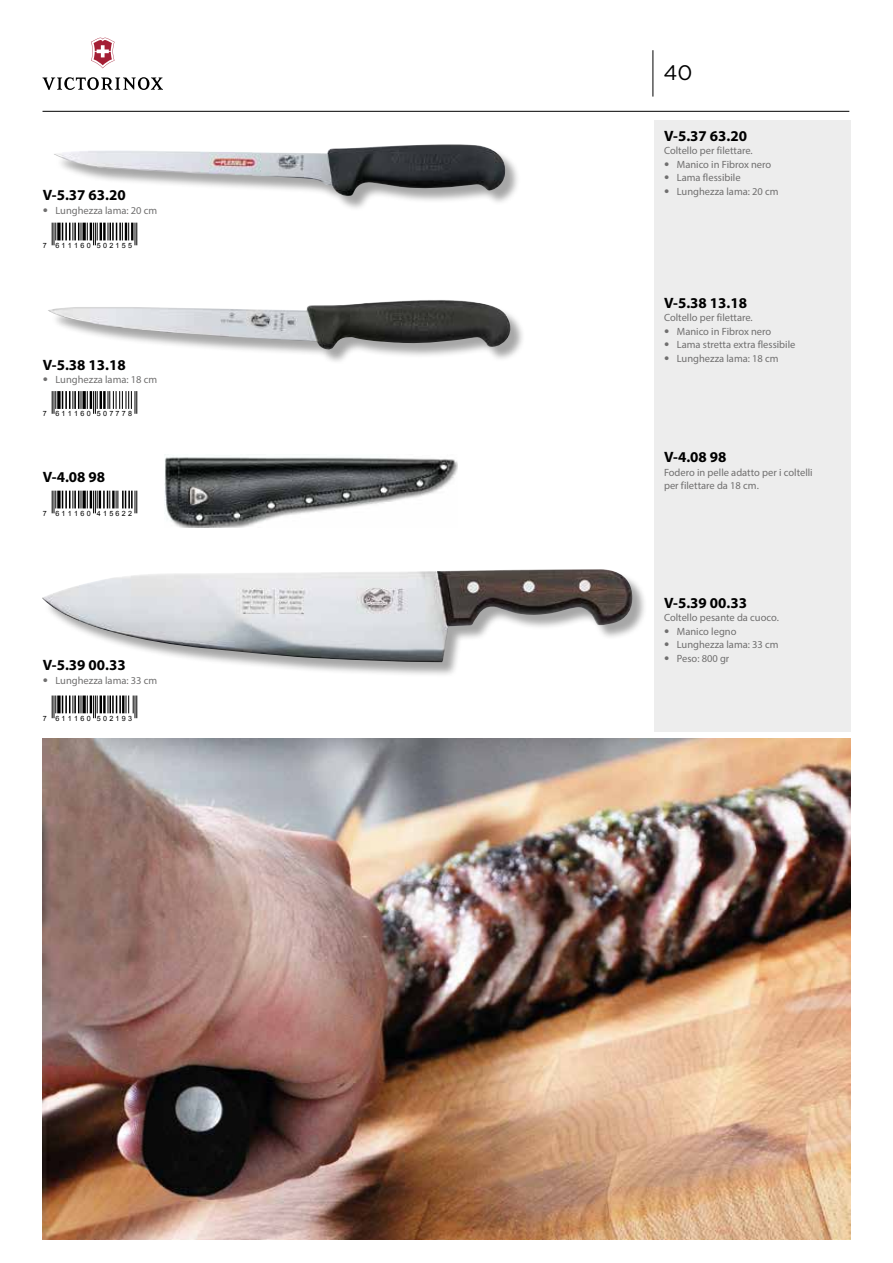
<style>
.page{position:relative;width:893px;height:1263px;background:#fff}
.page>*{position:absolute;margin:0;border:0;box-sizing:border-box;transform-origin:0 0}
.t1{font:21px "Gotham";color:#000}
.t2{font:700 15px "Myriad Pro";color:#000}
.t3{font:10.5px/13.5px "Myriad Pro";color:#706f6f}
.t4{font:7.2px "Arial";letter-spacing:.32em;color:#000}
.s1{font-family:"Trade Gothic"}
</style>
<div class="page">
<hr style="left:43px;top:111px;width:806px;height:1px;background:#000">
<hr style="left:653px;top:50px;width:1px;height:47px;background:#000">
<svg style="left:43px;top:77px;width:120px;height:13px"></svg>
<svg style="left:91px;top:38px;width:23px;height:30px"></svg>
<div style="left:654px;top:120px;width:196px;height:611px;background:#ededed"></div>
<div style="left:44px;top:571px;width:604px;height:107px;background:#000;opacity:.35"></div>
<img style="left:42px;top:569px;width:592px;height:93px">
<div style="left:50px;top:301px;width:476px;height:64px;background:#000;opacity:.35"></div>
<img style="left:48px;top:300px;width:468px;height:52px">
<div style="left:55px;top:146px;width:466px;height:66px;background:#000;opacity:.35"></div>
<img style="left:54px;top:144px;width:453px;height:53px">
<img style="left:164px;top:454px;width:293px;height:73px">
<img style="left:43px;top:739px;width:807px;height:501px">
<svg style="left:52px;top:695px;width:4px;height:23px"></svg>
<svg style="left:57px;top:695px;width:4px;height:18px"></svg>
<svg style="left:62px;top:695px;width:40px;height:23px"></svg>
<hr style="left:103px;top:695px;width:3px;height:18px;background:#000">
<svg style="left:108px;top:695px;width:29px;height:23px"></svg>
<svg style="left:52px;top:223px;width:4px;height:22px"></svg>
<svg style="left:57px;top:223px;width:4px;height:17px"></svg>
<svg style="left:62px;top:223px;width:40px;height:22px"></svg>
<hr style="left:103px;top:223px;width:3px;height:17px;background:#000">
<svg style="left:108px;top:223px;width:29px;height:22px"></svg>
<svg style="left:52px;top:391px;width:4px;height:23px"></svg>
<svg style="left:57px;top:391px;width:4px;height:18px"></svg>
<svg style="left:62px;top:391px;width:40px;height:23px"></svg>
<hr style="left:103px;top:391px;width:3px;height:18px;background:#000">
<svg style="left:108px;top:391px;width:29px;height:23px"></svg>
<svg style="left:52px;top:491px;width:4px;height:22px"></svg>
<svg style="left:57px;top:491px;width:4px;height:17px"></svg>
<svg style="left:62px;top:491px;width:48px;height:22px"></svg>
<hr style="left:112px;top:491px;width:3px;height:17px;background:#000">
<svg style="left:116px;top:491px;width:21px;height:22px"></svg>
<h2 class="t2" style="left:43px;top:185px;width:85px">V-5.37 63.20</h2>
<p class="t3" style="left:43px;top:203px;width:116px"><span class="s1">•</span> Lunghezza lama: 20 cm</p>
<p class="t4" style="left:43px;top:241px;width:91px">7 611160 502155</p>
<h2 class="t2" style="left:43px;top:355px;width:85px">V-5.38 13.18</h2>
<p class="t3" style="left:43px;top:373px;width:116px"><span class="s1">•</span> Lunghezza lama: 18 cm</p>
<p class="t4" style="left:43px;top:409px;width:91px">7 611160 507778</p>
<h2 class="t2" style="left:43px;top:467px;width:64px">V-4.08 98</h2>
<p class="t4" style="left:43px;top:509px;width:91px">7 611160 415622</p>
<h2 class="t2" style="left:43px;top:655px;width:85px">V-5.39 00.33</h2>
<p class="t3" style="left:43px;top:673px;width:116px"><span class="s1">•</span> Lunghezza lama: 33 cm</p>
<p class="t4" style="left:43px;top:714px;width:91px">7 611160 502193</p>
<h1 class="t1" style="left:663px;top:59px;width:31px">40</h1>
<h2 class="t2" style="left:664px;top:126px;width:85px">V-5.37 63.20</h2>
<p class="t3" style="left:664px;top:144px;width:90px">Coltello per filettare.</p>
<p class="t3" style="left:664px;top:157px;width:109px"><span class="s1">•</span> Manico in Fibrox nero</p>
<p class="t3" style="left:664px;top:171px;width:78px"><span class="s1">•</span> Lama flessibile</p>
<p class="t3" style="left:664px;top:184px;width:116px"><span class="s1">•</span> Lunghezza lama: 20 cm</p>
<h2 class="t2" style="left:664px;top:293px;width:85px">V-5.38 13.18</h2>
<p class="t3" style="left:664px;top:311px;width:90px">Coltello per filettare.</p>
<p class="t3" style="left:664px;top:324px;width:109px"><span class="s1">•</span> Manico in Fibrox nero</p>
<p class="t3" style="left:664px;top:338px;width:133px"><span class="s1">•</span> Lama stretta extra flessibile</p>
<p class="t3" style="left:664px;top:351px;width:116px"><span class="s1">•</span> Lunghezza lama: 18 cm</p>
<h2 class="t2" style="left:664px;top:447px;width:64px">V-4.08 98</h2>
<p class="t3" style="left:664px;top:465px;width:150px">Fodero in pelle adatto per i coltelli per filettare da 18 cm.</p>
<h2 class="t2" style="left:664px;top:593px;width:85px">V-5.39 00.33</h2>
<p class="t3" style="left:664px;top:611px;width:116px">Coltello pesante da cuoco.</p>
<p class="t3" style="left:664px;top:624px;width:74px"><span class="s1">•</span> Manico legno</p>
<p class="t3" style="left:664px;top:638px;width:116px"><span class="s1">•</span> Lunghezza lama: 33 cm</p>
<p class="t3" style="left:664px;top:651px;width:67px"><span class="s1">•</span> Peso: 800 gr</p>
</div>
